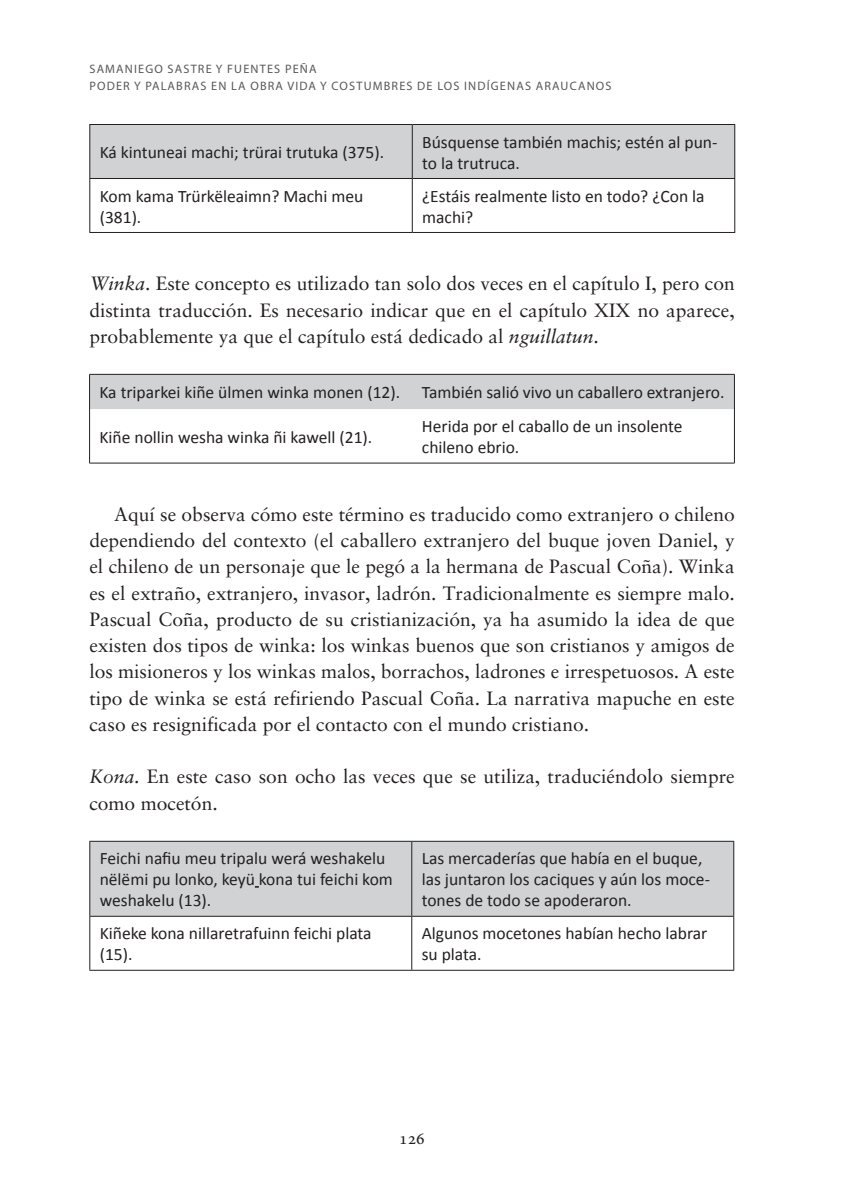
<style>
.page{position:relative;width:844px;height:1191px;background:#fff}
.page>*{position:absolute;margin:0;border:0;box-sizing:border-box;transform-origin:0 0}
.chs-body{font:19.25px/26.2px "Sabon";color:#231f20;text-align:justify}
.chs-body-initial{font:19.25px/26.2px "Sabon";color:#231f20;text-align:justify}
.chs-celda{font:17.5px/21px "Calibri";color:#231f20}
.t1{font:17.5px "Minion Pro";color:#231f20}
.t2{font:12.25px/17.5px "Myriad Pro";letter-spacing:.095em;color:#57585a}
.s1{font-style:italic}
</style>
<div class="page">
<div style="left:90px;top:125px;width:644px;height:53px;background:#d1d2d4"></div>
<hr style="left:89px;top:124px;width:323px;height:1px;background:#231f20">
<hr style="left:89px;top:125px;width:1px;height:53px;background:#231f20">
<hr style="left:412px;top:124px;width:323px;height:1px;background:#231f20">
<hr style="left:412px;top:125px;width:1px;height:53px;background:#231f20">
<hr style="left:734px;top:125px;width:1px;height:53px;background:#231f20">
<hr style="left:89px;top:178px;width:323px;height:1px;background:#231f20">
<hr style="left:89px;top:179px;width:1px;height:53px;background:#231f20">
<hr style="left:412px;top:178px;width:323px;height:1px;background:#231f20">
<hr style="left:412px;top:179px;width:1px;height:53px;background:#231f20">
<hr style="left:734px;top:179px;width:1px;height:53px;background:#231f20">
<hr style="left:89px;top:232px;width:323px;height:1px;background:#231f20">
<hr style="left:412px;top:232px;width:323px;height:1px;background:#231f20">
<div style="left:90px;top:375px;width:644px;height:34px;background:#d1d2d4"></div>
<hr style="left:89px;top:374px;width:323px;height:1px;background:#231f20">
<hr style="left:89px;top:374px;width:1px;height:35px;background:#231f20">
<hr style="left:412px;top:374px;width:322px;height:1px;background:#231f20">
<hr style="left:734px;top:374px;width:1px;height:35px;background:#231f20">
<hr style="left:89px;top:409px;width:1px;height:54px;background:#231f20">
<hr style="left:734px;top:409px;width:1px;height:54px;background:#231f20">
<hr style="left:89px;top:463px;width:323px;height:1px;background:#231f20">
<hr style="left:412px;top:463px;width:322px;height:1px;background:#231f20">
<div style="left:90px;top:842px;width:643px;height:74px;background:#d1d2d4"></div>
<hr style="left:89px;top:841px;width:322px;height:1px;background:#231f20">
<hr style="left:89px;top:841px;width:1px;height:75px;background:#231f20">
<hr style="left:411px;top:841px;width:323px;height:1px;background:#231f20">
<hr style="left:411px;top:841px;width:1px;height:75px;background:#231f20">
<hr style="left:733px;top:841px;width:1px;height:75px;background:#231f20">
<hr style="left:89px;top:916px;width:322px;height:1px;background:#231f20">
<hr style="left:89px;top:916px;width:1px;height:53px;background:#231f20">
<hr style="left:411px;top:916px;width:323px;height:1px;background:#231f20">
<hr style="left:411px;top:916px;width:1px;height:53px;background:#231f20">
<hr style="left:733px;top:916px;width:1px;height:53px;background:#231f20">
<hr style="left:89px;top:969px;width:322px;height:1px;background:#231f20">
<hr style="left:411px;top:969px;width:323px;height:1px;background:#231f20">
<p class="t2" style="left:89px;top:60px;width:523px">SAMANIEGO SASTRE Y FUENTES PEÑA<br>PODER Y PALABRAS EN LA OBRA VIDA Y COSTUMBRES DE LOS INDÍGENAS ARAUCANOS</p>
<p class="chs-celda" style="left:100px;top:142px;width:286px">Ká kintuneai machi; trürai trutuka (375).</p>
<p class="chs-celda" style="left:422px;top:131px;width:297px">Búsquense también machis; estén al pun&shy;to la trutruca.</p>
<p class="chs-celda" style="left:100px;top:185px;width:265px">Kom kama Trürkëleaimn? Machi meu (381).</p>
<p class="chs-celda" style="left:422px;top:185px;width:284px">¿Estáis realmente listo en todo? ¿Con la machi?</p>
<p class="chs-body-initial" style="left:89px;top:270px;width:646px"><span class="s1">Winka</span>. Este concepto es utilizado tan solo dos veces en el capítulo I, pero con distinta traducción. Es necesario indicar que en el capítulo XIX no aparece, probablemente ya que el capítulo está dedicado al <span class="s1">nguillatun</span>.</p>
<p class="chs-celda" style="left:99px;top:382px;width:302px">Ka triparkei kiñe ülmen winka monen (12).</p>
<p class="chs-celda" style="left:422px;top:382px;width:304px">También salió vivo un caballero extranjero.</p>
<p class="chs-celda" style="left:99px;top:426px;width:274px">Kiñe nollin wesha winka ñi kawell (21).</p>
<p class="chs-celda" style="left:422px;top:416px;width:262px">Herida por el caballo de un insolente chileno ebrio.</p>
<p class="chs-body" style="left:89px;top:501px;width:646px;text-indent:25px">Aquí se observa cómo este término es traducido como extranjero o chileno dependiendo del contexto (el caballero extranjero del buque joven Daniel, y el chileno de un personaje que le pegó a la hermana de Pascual Coña). Winka es el extraño, extranjero, invasor, ladrón. Tradicionalmente es siempre malo.<br>Pascual Coña, producto de su cristianización, ya ha asumido la idea de que existen dos tipos de winka: los winkas buenos que son cristianos y amigos de los misioneros y los winkas malos, borrachos, ladrones e irrespetuosos. A este tipo de winka se está refiriendo Pascual Coña. La narrativa mapuche en este caso es resignificada por el contacto con el mundo cristiano.</p>
<p class="chs-body-initial" style="left:89px;top:763px;width:646px"><span class="s1">Kona</span>. En este caso son ocho las veces que se utiliza, traduciéndolo siempre como mocetón.</p>
<p class="chs-celda" style="left:100px;top:848px;width:294px">Feichi nafiu meu tripalu werá weshakelu nëlëmi pu lonko, keyü kona tui feichi kom weshakelu (13).</p>
<p class="chs-celda" style="left:421px;top:848px;width:290px">Las mercaderías que había en el buque, las juntaron los caciques y aún los moce&shy;tones de todo se apoderaron.</p>
<p class="chs-celda" style="left:100px;top:923px;width:273px">Kiñeke kona nillaretrafuinn feichi plata (15).</p>
<p class="chs-celda" style="left:421px;top:923px;width:287px">Algunos mocetones habían hecho labrar su plata.</p>
<p class="t1" style="left:399px;top:1126px;width:27px">126</p>
</div>
